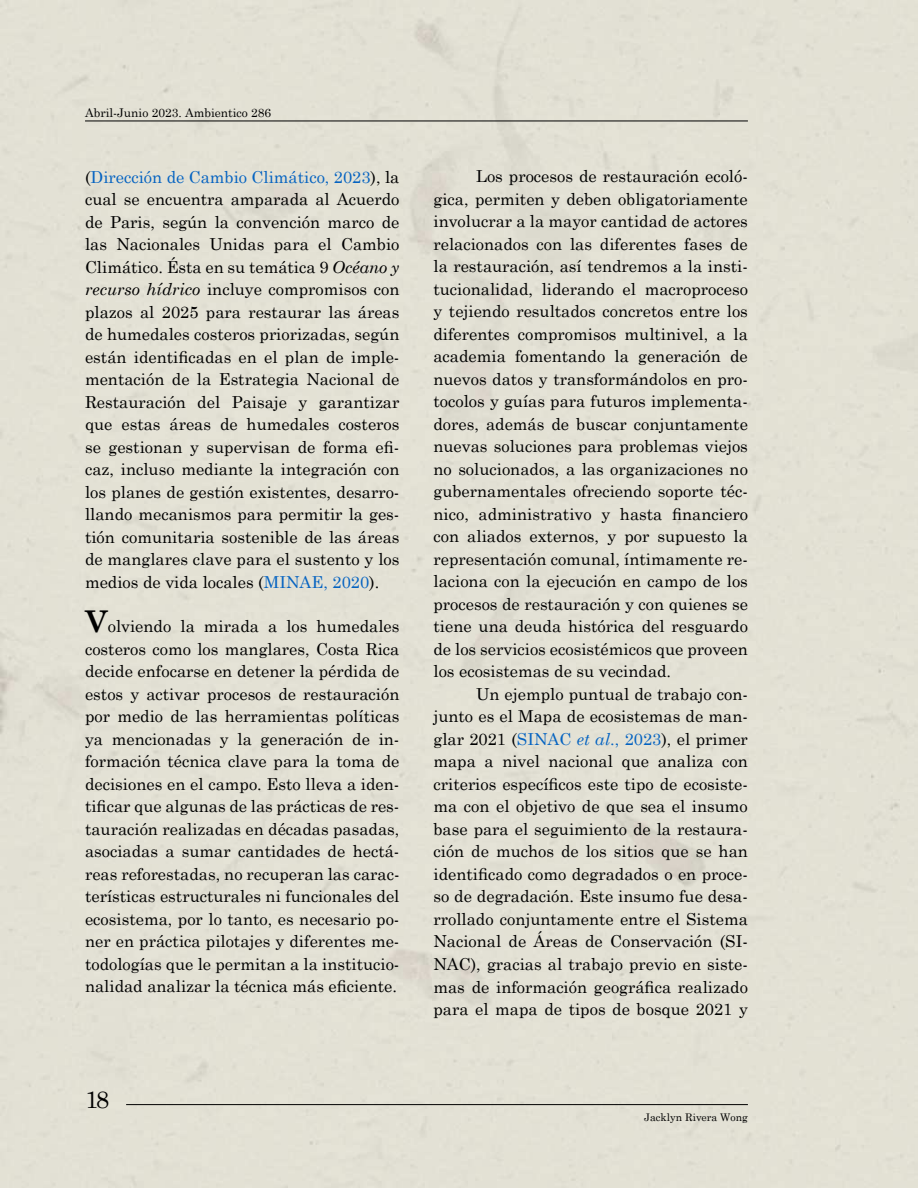
<style>
.page{position:relative;width:918px;height:1188px;background:#e3e1d4}
.page>*{position:absolute;margin:0;border:0;box-sizing:border-box;transform-origin:0 0}
.t1{font:24px "Century Schoolbook";color:#000}
.t2{font:16.5px/22.5px "Century Schoolbook";color:#000;text-align:justify}
.t3{font:12px "Century Schoolbook";color:#000}
.t4{font:10.5px "Century Schoolbook";color:#000}
.s1{color:#0563c1}
.s2{font-style:italic}
.s3{font-weight:700;font-size:30px}
.s4{font-style:italic;color:#0563c1}
</style>
<div class="page">
<hr style="left:85px;top:121px;width:663px;height:1px;background:#000">
<hr style="left:126px;top:1104px;width:622px;height:1px;background:#000">
<p class="t3" style="left:85px;top:106px;width:188px">Abril-Junio 2023. Ambientico 286</p>
<p class="t2" style="left:85px;top:165px;width:316px">(<span class="s1">Dirección de Cambio Climático, 2023</span>), la cual se encuentra amparada al Acuerdo de Paris, según la convención marco de las Nacionales Unidas para el Cambio Climático. Ésta en su temática 9 <span class="s2">Océano y recurso hídrico</span> incluye compromisos con plazos al 2025 para restaurar las áreas de humedales costeros priorizadas, según están identificadas en el plan de imple&shy;mentación de la Estrategia Nacional de Restauración del Paisaje y garantizar que estas áreas de humedales costeros se gestionan y supervisan de forma efi&shy;caz, incluso mediante la integración con los planes de gestión existentes, desarro&shy;llando mecanismos para permitir la ges&shy;tión comunitaria sostenible de las áreas de manglares clave para el sustento y los medios de vida locales (<span class="s1">MINAE, 2020</span>).</p>
<p class="t2" style="left:85px;top:615px;width:316px"><span class="s3">V</span>olviendo la mirada a los humedales costeros como los manglares, Costa Rica decide enfocarse en detener la pérdida de estos y activar procesos de restauración por medio de las herramientas políticas ya mencionadas y la generación de in&shy;formación técnica clave para la toma de decisiones en el campo. Esto lleva a iden&shy;tificar que algunas de las prácticas de res&shy;tauración realizadas en décadas pasadas, asociadas a sumar cantidades de hectá&shy;reas reforestadas, no recuperan las carac&shy;terísticas estructurales ni funcionales del ecosistema, por lo tanto, es necesario po&shy;ner en práctica pilotajes y diferentes me&shy;todologías que le permitan a la institucio&shy;nalidad analizar la técnica más eficiente.</p>
<h1 class="t1" style="left:85px;top:1085px;width:26px">18</h1>
<p class="t2" style="left:433px;top:165px;width:316px;text-indent:43px">Los procesos de restauración ecoló&shy;gica, permiten y deben obligatoriamente involucrar a la mayor cantidad de actores relacionados con las diferentes fases de la restauración, así tendremos a la insti&shy;tucionalidad, liderando el macroproceso y tejiendo resultados concretos entre los diferentes compromisos multinivel, a la academia fomentando la generación de nuevos datos y transformándolos en pro&shy;tocolos y guías para futuros implementa&shy;dores, además de buscar conjuntamente nuevas soluciones para problemas viejos no solucionados, a las organizaciones no gubernamentales ofreciendo soporte téc&shy;nico, administrativo y hasta financiero con aliados externos, y por supuesto la representación comunal, íntimamente re&shy;laciona con la ejecución en campo de los procesos de restauración y con quienes se tiene una deuda histórica del resguardo de los servicios ecosistémicos que proveen los ecosistemas de su vecindad.</p>
<p class="t2" style="left:433px;top:682px;width:316px;text-indent:43px">Un ejemplo puntual de trabajo con&shy;junto es el Mapa de ecosistemas de man&shy;glar 2021 (<span class="s1">SINAC</span> <span class="s4">et al</span><span class="s1">., 2023</span>), el primer mapa a nivel nacional que analiza con criterios específicos este tipo de ecosiste&shy;ma con el objetivo de que sea el insumo base para el seguimiento de la restaura&shy;ción de muchos de los sitios que se han identificado como degradados o en proce&shy;so de degradación. Este insumo fue desa&shy;rrollado conjuntamente entre el Sistema Nacional de Áreas de Conservación (SI-NAC), gracias al trabajo previo en siste&shy;mas de información geográfica realizado para el mapa de tipos de bosque 2021 y</p>
<p class="t4" style="left:644px;top:1110px;width:105px">Jacklyn Rivera Wong</p>
</div>
